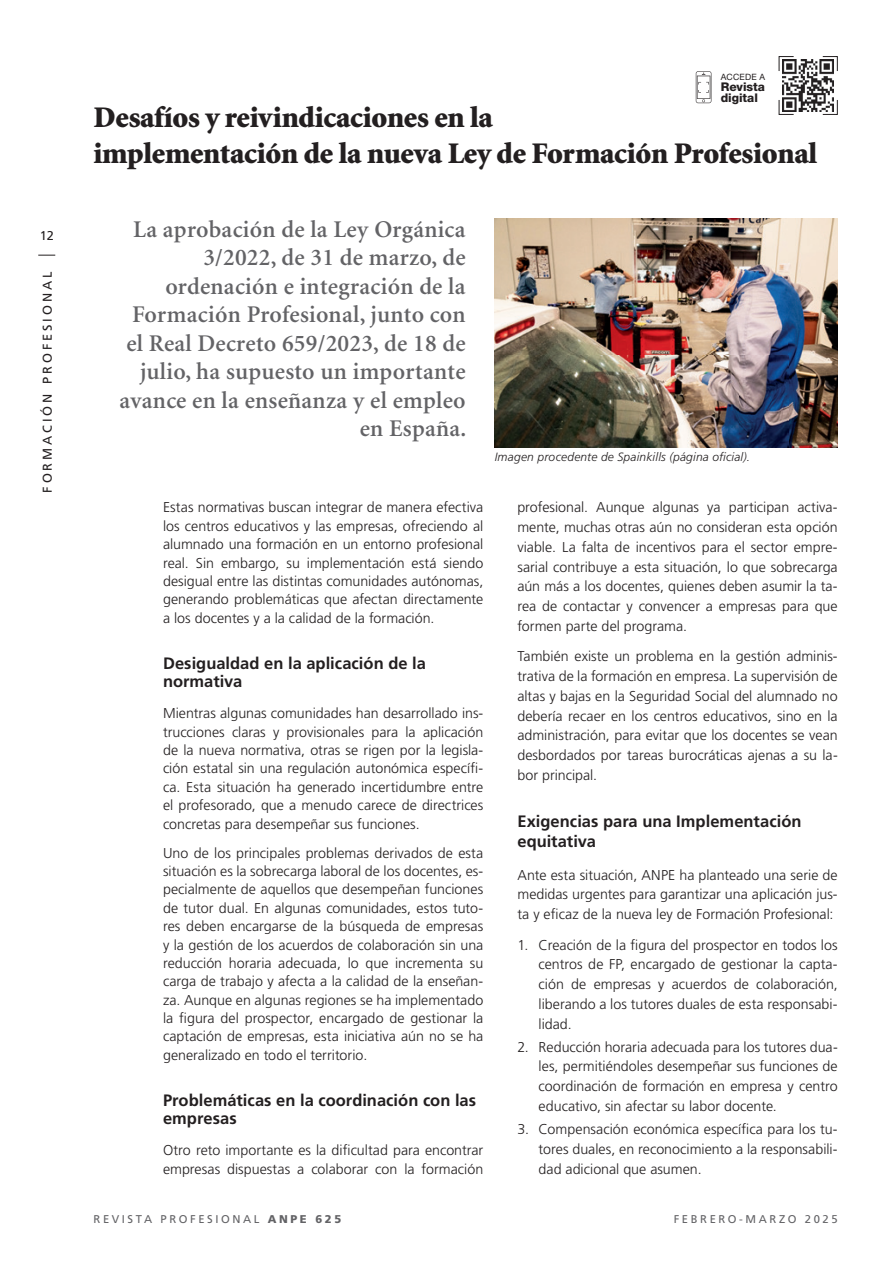
<style>
.page{position:relative;width:893px;height:1263px;background:#fff}
.page>*{position:absolute;margin:0;border:0;box-sizing:border-box;transform-origin:0 0}
.t1{font:900 30px/36px "Minion";letter-spacing:-.01em;color:#231f20}
.t2{font:600 24px/28.5px "Minion";letter-spacing:.01em;color:#636366;text-align:right}
.t3{font:700 16.5px/18.5px "Frutiger";color:#231f20}
.t4{font:300 14.25px/18.5px "Frutiger";color:#231f20;text-align:justify}
.t5{font:12.75px "Frutiger";letter-spacing:.23em;color:#231f20}
.t6{font:italic 300 12px "Frutiger";letter-spacing:.015em;color:#231f20}
.t7{font:800 12px/11.2px "Helvetica Neue LT Std";letter-spacing:-.005em;color:#231f20}
.t8{font:11.25px "Frutiger";letter-spacing:.23em;color:#636366}
.t9{font:8.7px "Helvetica Neue LT Std";letter-spacing:.03em;color:#231f20}
.s1{font-weight:900}
</style>
<div class="page">
<svg style="left:38px;top:255px;width:17px;height:1px"></svg>
<img style="left:495px;top:219px;width:343px;height:229px">
<svg style="left:778px;top:56px;width:60px;height:59px"></svg>
<img style="left:782px;top:60px;width:52px;height:51px">
<svg style="left:696px;top:71px;width:15px;height:32px"></svg>
<p class="t5" style="left:40px;top:228px;width:16px">12</p>
<p class="t5" style="left:40px;top:493px;width:222px;rotate:-90deg">FORMACIÓN PROFESIONAL</p>
<p class="t9" style="left:721px;top:71px;width:46px">ACCEDE A</p>
<p class="t7" style="left:721px;top:81px;width:46px">Revista digital</p>
<h1 class="t1" style="left:94px;top:100px;width:725px">Desafíos y reivindicaciones en la<br>implementación de la nueva Ley de Formación Profesional</h1>
<h2 class="t2" style="left:120px;top:215px;width:348px">La aprobación de la Ley Orgánica<br>3/2022, de 31 de marzo, de ordenación e integración de la<br>Formación Profesional, junto con el Real Decreto 659/2023, de 18 de julio, ha supuesto un importante avance en la enseñanza y el empleo en España.</h2>
<p class="t6" style="left:495px;top:450px;width:257px">Imagen procedente de Spainkills (página oficial).</p>
<p class="t4" style="left:163px;top:498px;width:322px">Estas normativas buscan integrar de manera efectiva los centros educativos y las empresas, ofreciendo al alumnado una formación en un entorno profesional real. Sin embargo, su implementación está siendo desigual entre las distintas comunidades autónomas, generando problemáticas que afectan directamente a los docentes y a la calidad de la formación.</p>
<p class="t3" style="left:163px;top:654px;width:264px">Desigualdad en la aplicación de la normativa</p>
<p class="t4" style="left:163px;top:704px;width:322px">Mientras algunas comunidades han desarrollado ins&shy;trucciones claras y provisionales para la aplicación de la nueva normativa, otras se rigen por la legisla&shy;ción estatal sin una regulación autonómica específi&shy;ca. Esta situación ha generado incertidumbre entre el profesorado, que a menudo carece de directrices concretas para desempeñar sus funciones.</p>
<p class="t4" style="left:163px;top:843px;width:322px">Uno de los principales problemas derivados de esta situación es la sobrecarga laboral de los docentes, es&shy;pecialmente de aquellos que desempeñan funciones de tutor dual. En algunas comunidades, estos tuto&shy;res deben encargarse de la búsqueda de empresas y la gestión de los acuerdos de colaboración sin una reducción horaria adecuada, lo que incrementa su carga de trabajo y afecta a la calidad de la enseñan&shy;za. Aunque en algunas regiones se ha implementado la figura del prospector, encargado de gestionar la captación de empresas, esta iniciativa aún no se ha generalizado en todo el territorio.</p>
<p class="t3" style="left:163px;top:1091px;width:315px">Problemáticas en la coordinación con las empresas</p>
<p class="t4" style="left:163px;top:1141px;width:322px">Otro reto importante es la dificultad para encontrar empresas dispuestas a colaborar con la formación</p>
<p class="t4" style="left:517px;top:498px;width:322px;line-height:19.8px">profesional. Aunque algunas ya participan activa&shy;mente, muchas otras aún no consideran esta opción viable. La falta de incentivos para el sector empre&shy;sarial contribuye a esta situación, lo que sobrecarga aún más a los docentes, quienes deben asumir la ta&shy;rea de contactar y convencer a empresas para que formen parte del programa.</p>
<p class="t4" style="left:517px;top:646px;width:322px;line-height:19.8px">También existe un problema en la gestión adminis&shy;trativa de la formación en empresa. La supervisión de altas y bajas en la Seguridad Social del alumnado no debería recaer en los centros educativos, sino en la administración, para evitar que los docentes se vean desbordados por tareas burocráticas ajenas a su la&shy;bor principal.</p>
<p class="t3" style="left:517px;top:811px;width:286px;line-height:19.8px">Exigencias para una Implementación equitativa</p>
<p class="t4" style="left:517px;top:865px;width:322px;line-height:19.8px">Ante esta situación, ANPE ha planteado una serie de medidas urgentes para garantizar una aplicación jus&shy;ta y eficaz de la nueva ley de Formación Profesional:</p>
<p class="t4" style="left:539px;top:935px;width:301px;line-height:19.8px;text-indent:-21px">1. Creación de la figura del prospector en todos los centros de FP, encargado de gestionar la capta&shy;ción de empresas y acuerdos de colaboración, liberando a los tutores duales de esta responsabi&shy;lidad.</p>
<p class="t4" style="left:539px;top:1037px;width:301px;line-height:19.8px;text-indent:-21px">2. Reducción horaria adecuada para los tutores dua&shy;les, permitiéndoles desempeñar sus funciones de coordinación de formación en empresa y centro educativo, sin afectar su labor docente.</p>
<p class="t4" style="left:539px;top:1119px;width:301px;line-height:19.8px;text-indent:-21px">3. Compensación económica específica para los tu&shy;tores duales, en reconocimiento a la responsabili&shy;dad adicional que asumen.</p>
<p class="t8" style="left:94px;top:1212px;width:249px">REVISTA PROFESIONAL <span class="s1">ANPE 625</span></p>
<p class="t8" style="left:674px;top:1212px;width:166px">FEBRERO-MARZO 2025</p>
</div>
